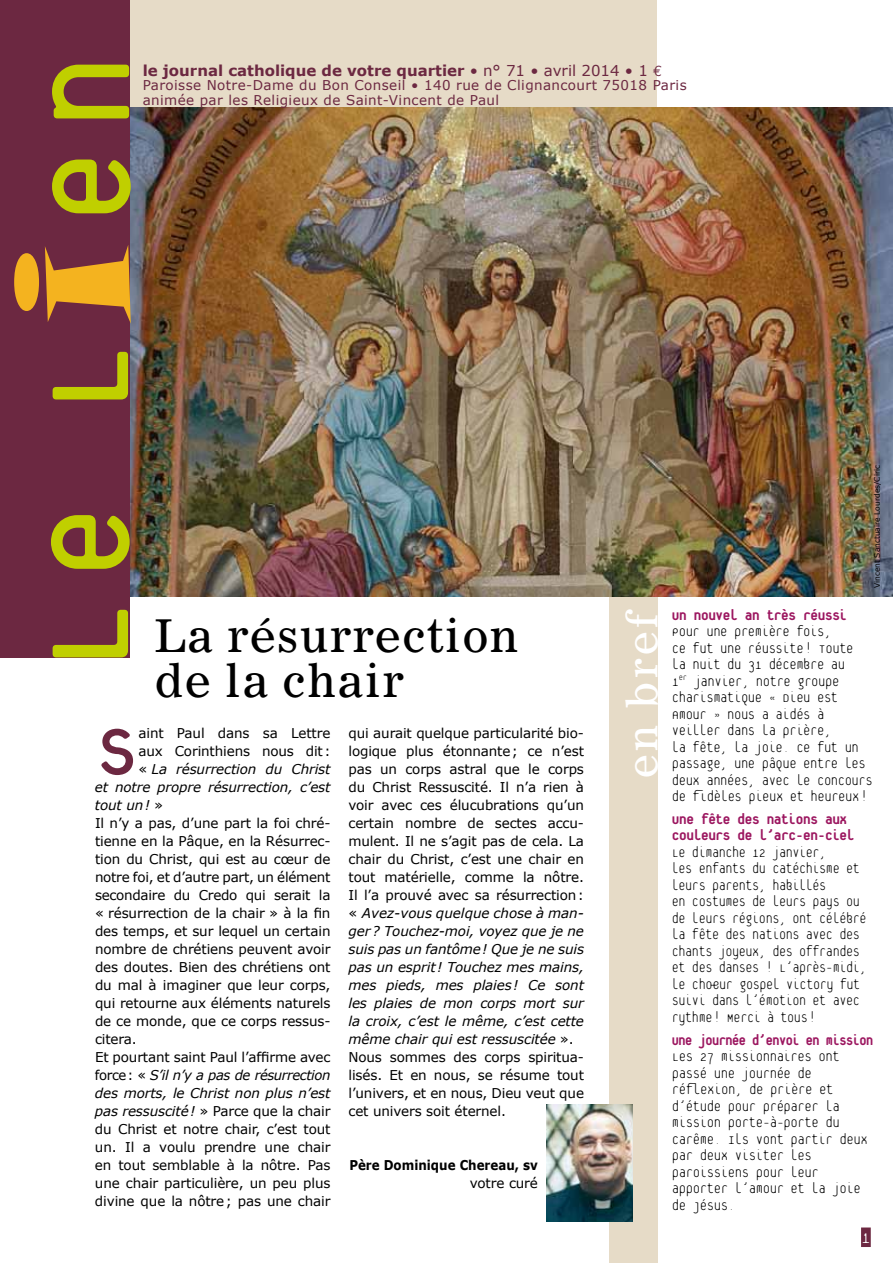
<style>
.page{position:relative;width:893px;height:1263px;background:#fff}
.page>*{position:absolute;margin:0;border:0;box-sizing:border-box;transform-origin:0 0}
.t1{font:96.15px "Platelet";color:#6c2841}
.t2{font:45px/45px "Corona";color:#000}
.t3{font:42px "Corona";letter-spacing:.04em;color:#fff}
.t4{font:100 21px "Platelet";color:#fff}
.t5{font:100 16.5px/16.5px "Platelet";letter-spacing:-.03em;color:#000}
.t6{font:100 16.5px/16.5px "Platelet";letter-spacing:-.03em;color:#000;scale:.94 1}
.t7{font:800 16.5px/16.5px "Platelet";letter-spacing:-.02em;color:#9c1760}
.t8{font:800 16.5px "Platelet";letter-spacing:-.02em;color:#9c1760;scale:.94 1}
.t9{font:700 15px "Verdana";color:#6c2841}
.t10{font:13.5px/18px "Verdana";letter-spacing:-.01em;color:#000}
.t11{font:13.5px/14.2px "Verdana";letter-spacing:.03em;color:#6c2841}
.t12{font:italic 13.5px "Verdana";letter-spacing:-.01em;color:#000}
.t13{font:italic 13.5px "Verdana";letter-spacing:-.03em;color:#000}
.t14{font:700 13.5px "Verdana";color:#000;scale:.88 1}
.t15{font:7.5px "Verdana";color:#000}
.s1{font-weight:400}
.s2{font-family:"Euro Mono";font-weight:400}
.s3{font-style:normal}
.s4{font-style:italic}
</style>
<div class="page">
<div style="left:861px;top:1227px;width:10px;height:20px;background:#6c2841"></div>
<div style="left:72px;top:0;width:585px;height:456px;background:#e6dbc7"></div>
<div style="left:609px;top:570px;width:49px;height:693px;background:#e6dbc7"></div>
<img style="left:130px;top:107px;width:763px;height:490px">
<img style="left:546px;top:1105px;width:87px;height:116px">
<div style="left:0;top:0;width:130px;height:657px;background:#6c2841"></div>
<svg style="left:52px;top:65px;width:79px;height:148px"></svg>
<svg style="left:14px;top:245px;width:117px;height:79px"></svg>
<svg style="left:51px;top:352px;width:79px;height:305px"></svg>
<p class="t9" style="left:143px;top:61px;width:521px">le journal catholique de votre quartier <span class="s1">• n° 71 • avril 2014 • 1</span> <span class="s2">e</span></p>
<p class="t11" style="left:143px;top:78px;width:546px">Paroisse Notre-Dame du Bon Conseil • 140 rue de Clignancourt 75018 Paris animée par les Religieux de Saint-Vincent de Paul</p>
<p class="t15" style="left:872px;top:588px;width:125px;rotate:-90deg">Vincent Sanctuaire Lourdes/Ciric</p>
<h2 class="t2" style="left:154px;top:611px;width:367px">La résurrection de la chair</h2>
<h1 class="t1" style="left:95px;top:707px;width:46px">S</h1>
<p class="t10" style="left:138px;top:724px;width:194px">aint Paul dans sa Lettre</p>
<p class="t10" style="left:138px;top:742px;width:193px">aux Corinthiens nous dit:</p>
<p class="t12" style="left:138px;top:760px;width:194px"><span class="s3">«</span> La résurrection du Christ</p>
<p class="t12" style="left:95px;top:778px;width:237px">et notre propre résurrection, c’est</p>
<p class="t12" style="left:95px;top:796px;width:70px">tout un! <span class="s3">»</span></p>
<p class="t10" style="left:95px;top:814px;width:237px">Il n’y a pas, d’une part la foi chré-</p>
<p class="t10" style="left:95px;top:832px;width:237px">tienne en la Pâque, en la Résurrec-</p>
<p class="t10" style="left:95px;top:850px;width:237px">tion du Christ, qui est au cœur de</p>
<p class="t10" style="left:95px;top:868px;width:237px">notre foi, et d’autre part, un élément</p>
<p class="t10" style="left:95px;top:886px;width:237px">secondaire du Credo qui serait la</p>
<p class="t10" style="left:95px;top:904px;width:237px">« résurrection de la chair » à la fin</p>
<p class="t10" style="left:95px;top:922px;width:237px">des temps, et sur lequel un certain</p>
<p class="t10" style="left:95px;top:940px;width:237px">nombre de chrétiens peuvent avoir</p>
<p class="t10" style="left:95px;top:958px;width:237px">des doutes. Bien des chrétiens ont</p>
<p class="t10" style="left:95px;top:976px;width:237px">du mal à imaginer que leur corps,</p>
<p class="t10" style="left:95px;top:994px;width:237px">qui retourne aux éléments naturels</p>
<p class="t10" style="left:95px;top:1012px;width:237px">de ce monde, que ce corps ressus-</p>
<p class="t10" style="left:95px;top:1030px;width:43px">citera.</p>
<p class="t10" style="left:95px;top:1048px;width:237px">Et pourtant saint Paul l’affirme avec</p>
<p class="t13" style="left:95px;top:1067px;width:237px"><span class="s3">force: «</span> S’il n’y a pas de résurrection</p>
<p class="t12" style="left:95px;top:1084px;width:237px">des morts, le Christ non plus n’est</p>
<p class="t10" style="left:95px;top:1102px;width:237px"><span class="s4">pas ressuscité!</span> » Parce que la chair</p>
<p class="t10" style="left:95px;top:1120px;width:237px">du Christ et notre chair, c’est tout</p>
<p class="t10" style="left:95px;top:1138px;width:237px">un. Il a voulu prendre une chair</p>
<p class="t10" style="left:95px;top:1156px;width:237px">en tout semblable à la nôtre. Pas</p>
<p class="t10" style="left:95px;top:1174px;width:237px">une chair particulière, un peu plus</p>
<p class="t10" style="left:95px;top:1192px;width:237px">divine que la nôtre; pas une chair</p>
<p class="t10" style="left:348px;top:724px;width:237px">qui aurait quelque particularité bio&shy;logique plus étonnante; ce n’est pas un corps astral que le corps du Christ Ressuscité. Il n’a rien à voir avec ces élucubrations qu’un certain nombre de sectes accu&shy;mulent. Il ne s’agit pas de cela. La chair du Christ, c’est une chair en tout matérielle, comme la nôtre.<br>Il l’a prouvé avec sa résurrection: « <span class="s4">Avez-vous quelque chose à man&shy;ger? Touchez-moi, voyez que je ne suis pas un fantôme! Que je ne suis pas un esprit! Touchez mes mains, mes pieds, mes plaies! Ce sont les plaies de mon corps mort sur la croix, c’est le même, c’est cette même chair qui est ressuscitée</span> ».<br>Nous sommes des corps spiritua&shy;lisés. Et en nous, se résume tout l’univers, et en nous, Dieu veut que cet univers soit éternel.</p>
<p class="t14" style="left:349px;top:1157px;width:216px">Père Dominique Chereau, sv</p>
<p class="t10" style="left:470px;top:1174px;width:70px">votre curé</p>
<h3 class="t3" style="left:617px;top:779px;width:171px;rotate:-90deg">en bref</h3>
<p class="t7" style="left:672px;top:607px;width:177px">Un nouvel an très réussi</p>
<p class="t5" style="left:672px;top:624px;width:202px">Pour une première fois,<br>ce fut une réussite! Toute<br>la nuit du 31 décembre au<br>1<sup>er</sup> janvier, notre groupe charismatique « Dieu est<br>Amour » nous a aidés à veiller dans la prière,<br>la fête, la joie. Ce fut un passage, une pâque entre les deux années, avec le concours de fidèles pieux et heureux!</p>
<p class="t7" style="left:672px;top:812px;width:184px">Une fête des nations aux couleurs de l’arc-en-ciel</p>
<p class="t6" style="left:672px;top:845px;width:209px">Le dimanche 12 janvier,<br>les enfants du catéchisme et leurs parents, habillés<br>en costumes de leurs pays ou de leurs régions, ont célébré la fête des nations avec des chants joyeux, des offrandes et des danses ! L’après-midi, le chœur gospel Victory fut suivi dans l’émotion et avec rythme! Merci à tous!</p>
<p class="t8" style="left:672px;top:1033px;width:216px">Une journée d’envoi en mission</p>
<p class="t5" style="left:672px;top:1049px;width:198px">Les 27 missionnaires ont passé une journée de réflexion, de prière et d’étude pour préparer la mission porte-à-porte du<br>Carême. Ils vont partir deux par deux visiter les paroissiens pour leur apporter l’amour et la joie de Jésus.</p>
<h3 class="t4" style="left:861px;top:1229px;width:11px">1</h3>
</div>
